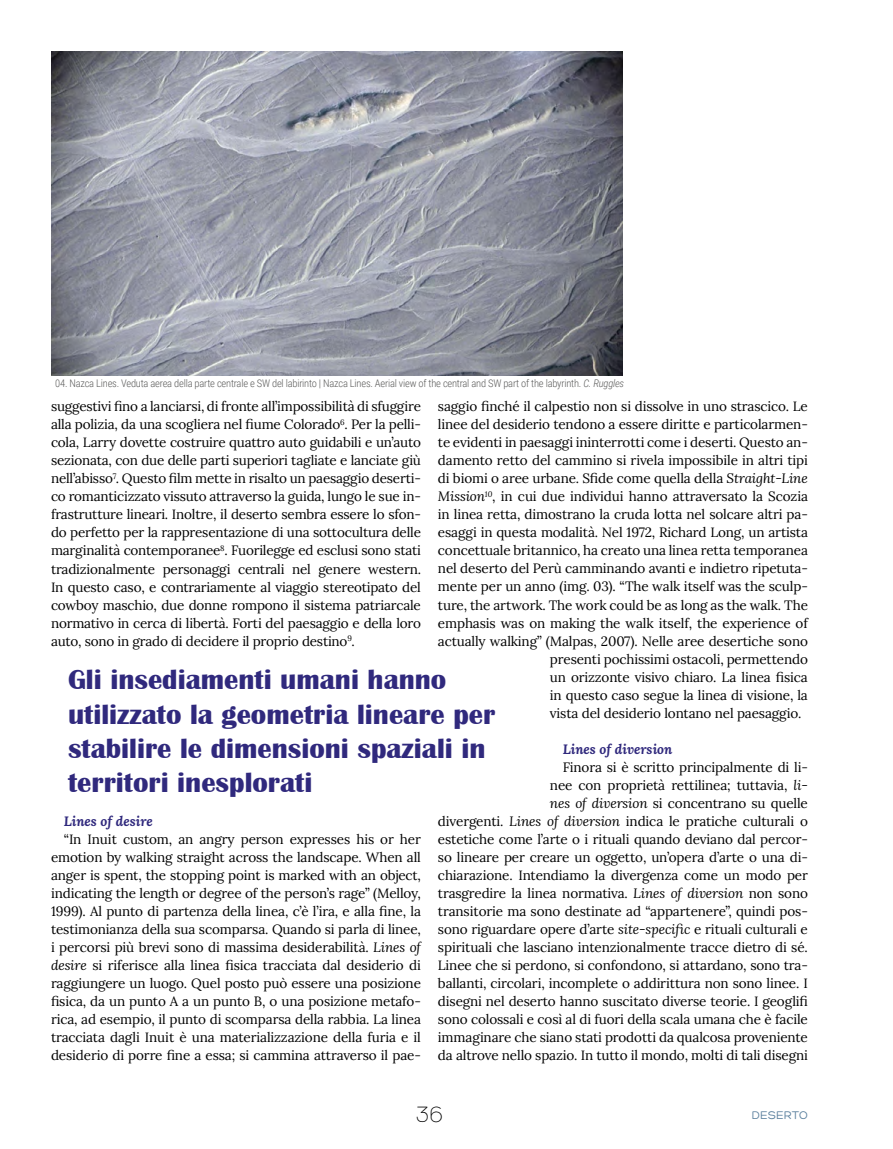
<style>
.page{position:relative;width:893px;height:1149px;background:#fff}
.page>*{position:absolute;margin:0;border:0;box-sizing:border-box;transform-origin:0 0}
.t1{font:700 28.5px/34.2px "Britannic";color:#30297d}
.t2{font:300 24px "Hero";color:#000}
.t3{font:13.5px/18px "Lora";letter-spacing:-.01em;color:#000;text-align:justify}
.t4{font:italic 700 13.5px "Lora";color:#30297d}
.t5{font:12px "Hero";letter-spacing:.015em;color:#5a7f9d}
.t6{font:300 10.5px "Roboto Condensed";letter-spacing:-.02em;color:#5c5c5b}
.s1{font-style:italic}
</style>
<div class="page">
<img style="left:51px;top:51px;width:572px;height:324px">
<p class="t6" style="left:55px;top:376px;width:570px">04. Nazca Lines. Veduta aerea della parte centrale e SW del labirinto | Nazca Lines. Aerial view of the central and SW part of the labyrinth. <span class="s1">C. Ruggles</span></p>
<p class="t3" style="left:51px;top:396px;width:371px">suggestivi fino a lanciarsi, di fronte all’impossibilità di sfuggire alla polizia, da una scogliera nel fiume Colorado<sup>6</sup>. Per la pelli&shy;cola, Larry dovette costruire quattro auto guidabili e un’auto sezionata, con due delle parti superiori tagliate e lanciate giù nell’abisso<sup>7</sup>. Questo film mette in risalto un paesaggio deserti&shy;co romanticizzato vissuto attraverso la guida, lungo le sue in&shy;frastrutture lineari. Inoltre, il deserto sembra essere lo sfon&shy;do perfetto per la rappresentazione di una sottocultura delle marginalità contemporanee<sup>8</sup>. Fuorilegge ed esclusi sono stati tradizionalmente personaggi centrali nel genere western.<br>In questo caso, e contrariamente al viaggio stereotipato del cowboy maschio, due donne rompono il sistema patriarcale normativo in cerca di libertà. Forti del paesaggio e della loro auto, sono in grado di decidere il proprio destino<sup>9</sup>.</p>
<p class="t3" style="left:438px;top:396px;width:371px">saggio finché il calpestio non si dissolve in uno strascico. Le</p>
<p class="t3" style="left:438px;top:414px;width:371px">linee del desiderio tendono a essere diritte e particolarmen-</p>
<p class="t3" style="left:438px;top:432px;width:371px">te evidenti in paesaggi ininterrotti come i deserti. Questo an-</p>
<p class="t3" style="left:438px;top:450px;width:371px">damento retto del cammino si rivela impossibile in altri tipi</p>
<p class="t3" style="left:438px;top:468px;width:371px">di biomi o aree urbane. Sfide come quella della <span class="s1">Straight-Line</span></p>
<p class="t3" style="left:438px;top:486px;width:371px"><span class="s1">Mission</span><sup>10</sup>, in cui due individui hanno attraversato la Scozia</p>
<p class="t3" style="left:438px;top:504px;width:371px">in linea retta, dimostrano la cruda lotta nel solcare altri pa-</p>
<p class="t3" style="left:438px;top:522px;width:371px">esaggi in questa modalità. Nel 1972, Richard Long, un artista</p>
<p class="t3" style="left:438px;top:540px;width:371px">concettuale britannico, ha creato una linea retta temporanea</p>
<p class="t3" style="left:438px;top:558px;width:371px">nel deserto del Perù camminando avanti e indietro ripetuta-</p>
<p class="t3" style="left:438px;top:576px;width:371px">mente per un anno (img. 03). “The walk itself was the sculp-</p>
<p class="t3" style="left:438px;top:594px;width:371px">ture, the artwork. The work could be as long as the walk. The</p>
<p class="t3" style="left:438px;top:612px;width:371px">emphasis was on making the walk itself, the experience of</p>
<p class="t3" style="left:438px;top:630px;width:371px">actually walking” (Malpas, 2007). Nelle aree desertiche sono</p>
<p class="t3" style="left:550px;top:648px;width:259px">presenti pochissimi ostacoli, permettendo</p>
<p class="t3" style="left:550px;top:666px;width:259px">un orizzonte visivo chiaro. La linea fisica</p>
<p class="t3" style="left:550px;top:684px;width:259px">in questo caso segue la linea di visione, la</p>
<p class="t3" style="left:550px;top:702px;width:253px">vista del desiderio lontano nel paesaggio.</p>
<p class="t4" style="left:563px;top:738px;width:111px">Lines of diversion</p>
<p class="t3" style="left:438px;top:756px;width:371px;text-align:right">Finora si è scritto principalmente di li-<br>nee con proprietà rettilinea; tuttavia, <span class="s1">li-<br>nes of diversion</span> si concentrano su quelle<br>divergenti. <span class="s1">Lines of diversion</span> indica le pratiche culturali o estetiche come l’arte o i rituali quando deviano dal percor&shy;so lineare per creare un oggetto, un’opera d’arte o una di&shy;chiarazione. Intendiamo la divergenza come un modo per trasgredire la linea normativa. <span class="s1">Lines of diversion</span> non sono transitorie ma sono destinate ad “appartenere”, quindi pos&shy;sono riguardare opere d’arte <span class="s1">site-specific</span> e rituali culturali e spirituali che lasciano intenzionalmente tracce dietro di sé.<br>Linee che si perdono, si confondono, si attardano, sono tra&shy;ballanti, circolari, incomplete o addirittura non sono linee. I disegni nel deserto hanno suscitato diverse teorie. I geoglifi sono colossali e così al di fuori della scala umana che è facile immaginare che siano stati prodotti da qualcosa proveniente da altrove nello spazio. In tutto il mondo, molti di tali disegni</p>
<h1 class="t1" style="left:68px;top:662px;width:429px">Gli insediamenti umani hanno utilizzato la geometria lineare per stabilire le dimensioni spaziali in territori inesplorati</h1>
<p class="t4" style="left:64px;top:810px;width:91px">Lines of desire</p>
<p class="t3" style="left:51px;top:828px;width:371px;text-indent:13px">“In Inuit custom, an angry person expresses his or her emotion by walking straight across the landscape. When all anger is spent, the stopping point is marked with an object, indicating the length or degree of the person’s rage” (Melloy, 1999). Al punto di partenza della linea, c’è l’ira, e alla fine, la testimonianza della sua scomparsa. Quando si parla di linee, i percorsi più brevi sono di massima desiderabilità. <span class="s1">Lines of desire</span> si riferisce alla linea fisica tracciata dal desiderio di raggiungere un luogo. Quel posto può essere una posizione fisica, da un punto A a un punto B, o una posizione metafo&shy;rica, ad esempio, il punto di scomparsa della rabbia. La linea tracciata dagli Inuit è una materializzazione della furia e il desiderio di porre fine a essa; si cammina attraverso il pae-</p>
<h2 class="t2" style="left:416px;top:1101px;width:29px">36</h2>
<p class="t5" style="left:752px;top:1108px;width:57px">DESERTO</p>
</div>
